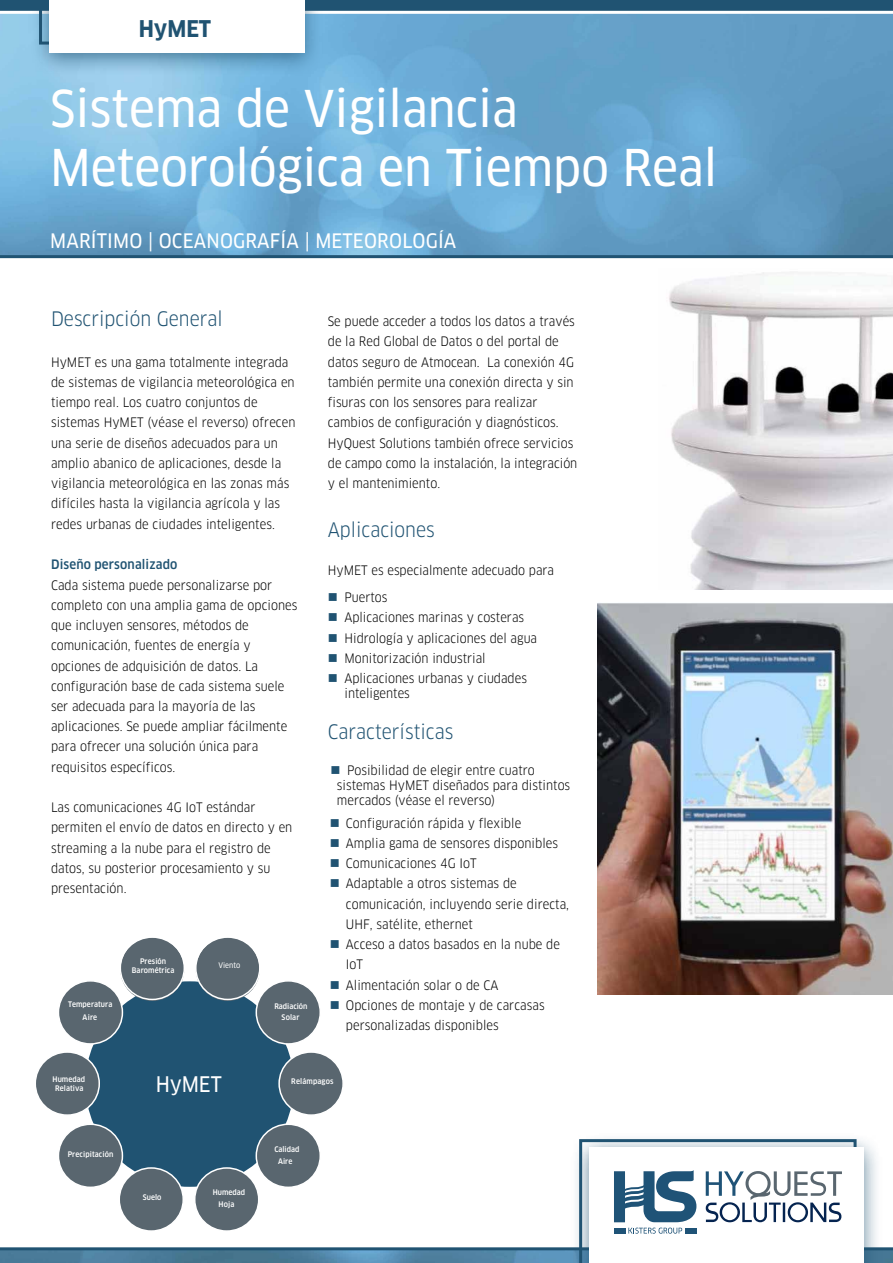
<style>
.page{position:relative;width:893px;height:1263px;background:#fff}
.page>*{position:absolute;margin:0;border:0;box-sizing:border-box;transform-origin:0 0}
.t1{font:49.5px/59.4px "Clan OT Narrow News";color:#fff}
.t2{font:700 condensed 22.5px "Clan OT";color:#205372}
.t3{font:21px "Clan OT Narrow News";letter-spacing:-.01em;color:#fff}
.t4{font:condensed 19.5px "Clan OT";color:#205372}
.t5{font:19.5px "Clan OT Narrow News";letter-spacing:.01em;color:#fff}
.t6{font:condensed 12.75px/20.2px "Clan OT";color:#000}
.t7{font:500 condensed 12.75px "Clan OT";letter-spacing:.01em;color:#205372}
.t8{font:500 condensed 7.5px/9px "Clan OT";letter-spacing:.01em;color:#fff;text-align:center}
.t9{font:7.5px "Clan OT Narrow News";letter-spacing:.005em;color:#fff}
</style>
<div class="page">
<img style="left:0;top:14px;width:893px;height:241px">
<img style="left:0;top:1250px;width:893px;height:13px">
<hr style="left:0;top:1247px;width:893px;height:3px;background:#205372">
<div style="left:571px;top:1133px;width:312px;height:130px;background:#205372;opacity:.7"></div>
<div style="left:590px;top:1147px;width:274px;height:116px;background:#fff"></div>
<svg style="left:579px;top:1139px;width:277px;height:124px"></svg>
<hr style="left:0;top:255px;width:893px;height:3px;background:#205372">
<div style="left:0;top:0;width:893px;height:11px;background:#205372"></div>
<div style="left:31px;top:0;width:292px;height:76px;background:#205372;opacity:.7"></div>
<div style="left:49px;top:0;width:255px;height:53px;background:#fff"></div>
<div style="left:85px;top:981px;width:209px;height:206px;background:#205372;border-radius:50%"></div>
<div style="left:35px;top:1052px;width:64px;height:63px;background:#59666f;border-radius:50%"></div>
<div style="left:35px;top:1051px;width:65px;height:65px;border:2px solid #fff;border-radius:50%"></div>
<div style="left:279px;top:1052px;width:64px;height:63px;background:#59666f;border-radius:50%"></div>
<div style="left:278px;top:1051px;width:66px;height:65px;border:2px solid #fff;border-radius:50%"></div>
<div style="left:256px;top:1124px;width:64px;height:63px;background:#59666f;border-radius:50%"></div>
<div style="left:256px;top:1123px;width:65px;height:65px;border:2px solid #fff;border-radius:50%"></div>
<div style="left:256px;top:981px;width:64px;height:63px;background:#59666f;border-radius:50%"></div>
<div style="left:256px;top:980px;width:65px;height:65px;border:2px solid #fff;border-radius:50%"></div>
<div style="left:58px;top:1124px;width:64px;height:63px;background:#59666f;border-radius:50%"></div>
<div style="left:58px;top:1123px;width:65px;height:65px;border:2px solid #fff;border-radius:50%"></div>
<div style="left:58px;top:981px;width:64px;height:63px;background:#59666f;border-radius:50%"></div>
<div style="left:58px;top:980px;width:65px;height:65px;border:2px solid #fff;border-radius:50%"></div>
<div style="left:195px;top:1168px;width:64px;height:63px;background:#59666f;border-radius:50%"></div>
<div style="left:194px;top:1167px;width:65px;height:65px;border:2px solid #fff;border-radius:50%"></div>
<div style="left:196px;top:938px;width:64px;height:63px;background:#59666f;border-radius:50%"></div>
<div style="left:195px;top:936px;width:66px;height:64px;border:2px solid #fff;border-radius:50%"></div>
<div style="left:119px;top:1168px;width:64px;height:63px;background:#59666f;border-radius:50%"></div>
<div style="left:118px;top:1167px;width:66px;height:65px;border:2px solid #fff;border-radius:50%"></div>
<div style="left:120px;top:938px;width:64px;height:63px;background:#59666f;border-radius:50%"></div>
<div style="left:120px;top:936px;width:65px;height:64px;border:2px solid #fff;border-radius:50%"></div>
<img style="left:669px;top:272px;width:224px;height:318px">
<img style="left:597px;top:603px;width:296px;height:391px">
<h2 class="t2" style="left:139px;top:16px;width:74px">HyMET</h2>
<h1 class="t1" style="left:50px;top:79px;width:669px">Sistema de Vigilancia<br>Meteorológica en Tiempo Real</h1>
<h3 class="t5" style="left:50px;top:230px;width:408px">MARÍTIMO | OCEANOGRAFÍA | METEOROLOGÍA</h3>
<h3 class="t4" style="left:51px;top:308px;width:173px">Descripción General</h3>
<p class="t6" style="left:51px;top:352px;width:246px">HyMET es una gama totalmente integrada de sistemas de vigilancia meteorológica en tiempo real. Los cuatro conjuntos de sistemas HyMET (véase el reverso) ofrecen una serie de diseños adecuados para un amplio abanico de aplicaciones, desde la vigilancia meteorológica en las zonas más difíciles hasta la vigilancia agrícola y las redes urbanas de ciudades inteligentes.</p>
<p class="t7" style="left:51px;top:557px;width:128px">Diseño personalizado</p>
<p class="t6" style="left:51px;top:575px;width:248px">Cada sistema puede personalizarse por completo con una amplia gama de opciones que incluyen sensores, métodos de comunicación, fuentes de energía y opciones de adquisición de datos. La configuración base de cada sistema suele ser adecuada para la mayoría de las aplicaciones. Se puede ampliar fácilmente para ofrecer una solución única para requisitos específicos.</p>
<p class="t6" style="left:51px;top:797px;width:243px">Las comunicaciones 4G IoT estándar permiten el envío de datos en directo y en streaming a la nube para el registro de datos, su posterior procesamiento y su presentación.</p>
<p class="t8" style="left:68px;top:998px;width:46px;line-height:12.6px">Temperatura<br>Aire</p>
<p class="t8" style="left:132px;top:957px;width:44px">Presión<br>Barométrica</p>
<p class="t9" style="left:218px;top:961px;width:24px">Viento</p>
<p class="t8" style="left:274px;top:1001px;width:35px;line-height:10.5px">Radiación<br>Solar</p>
<p class="t6" style="left:328px;top:311px;width:251px">Se puede acceder a todos los datos a través de la Red Global de Datos o del portal de datos seguro de Atmocean. La conexión 4G también permite una conexión directa y sin fisuras con los sensores para realizar cambios de configuración y diagnósticos.<br>HyQuest Solutions también ofrece servicios de campo como la instalación, la integración y el mantenimiento.</p>
<h3 class="t4" style="left:328px;top:518px;width:108px">Aplicaciones</h3>
<p class="t6" style="left:344px;top:557px;width:211px;line-height:27.2px;text-indent:-17px">HyMET es especialmente adecuado para<br>Puertos</p>
<p class="t6" style="left:344px;top:607px;width:194px">Aplicaciones marinas y costeras<br>Hidrología y aplicaciones del agua<br>Monitorización industrial<br>Aplicaciones urbanas y ciudades</p>
<p class="t6" style="left:344px;top:683px;width:67px">inteligentes</p>
<h3 class="t4" style="left:328px;top:720px;width:127px">Características</h3>
<p class="t6" style="left:337px;top:762px;width:235px;line-height:15.3px;text-indent:10px">Posibilidad de elegir entre cuatro sistemas HyMET diseñados para distintos mercados (véase el reverso)</p>
<p class="t6" style="left:346px;top:813px;width:225px">Configuración rápida y flexible<br>Amplia gama de sensores disponibles<br>Comunicaciones 4G IoT<br>Adaptable a otros sistemas de comunicación, incluyendo serie directa,<br>UHF, satélite, ethernet<br>Acceso a datos basados en la nube de<br>IoT<br>Alimentación solar o de CA<br>Opciones de montaje y de carcasas personalizadas disponibles</p>
<p class="t8" style="left:53px;top:1075px;width:34px">Humedad<br>Relativa</p>
<p class="t8" style="left:291px;top:1076px;width:44px">Relámpagos</p>
<h3 class="t3" style="left:156px;top:1072px;width:68px">HyMET</h3>
<p class="t8" style="left:68px;top:1150px;width:47px">Precipitación</p>
<p class="t8" style="left:143px;top:1192px;width:20px">Suelo</p>
<p class="t8" style="left:219px;top:1186px;width:28px;line-height:11.7px;text-align:left;text-indent:-6px">Humedad<br>Hoja</p>
<p class="t8" style="left:274px;top:1143px;width:26px;line-height:12px">Calidad<br>Aire</p>
</div>
